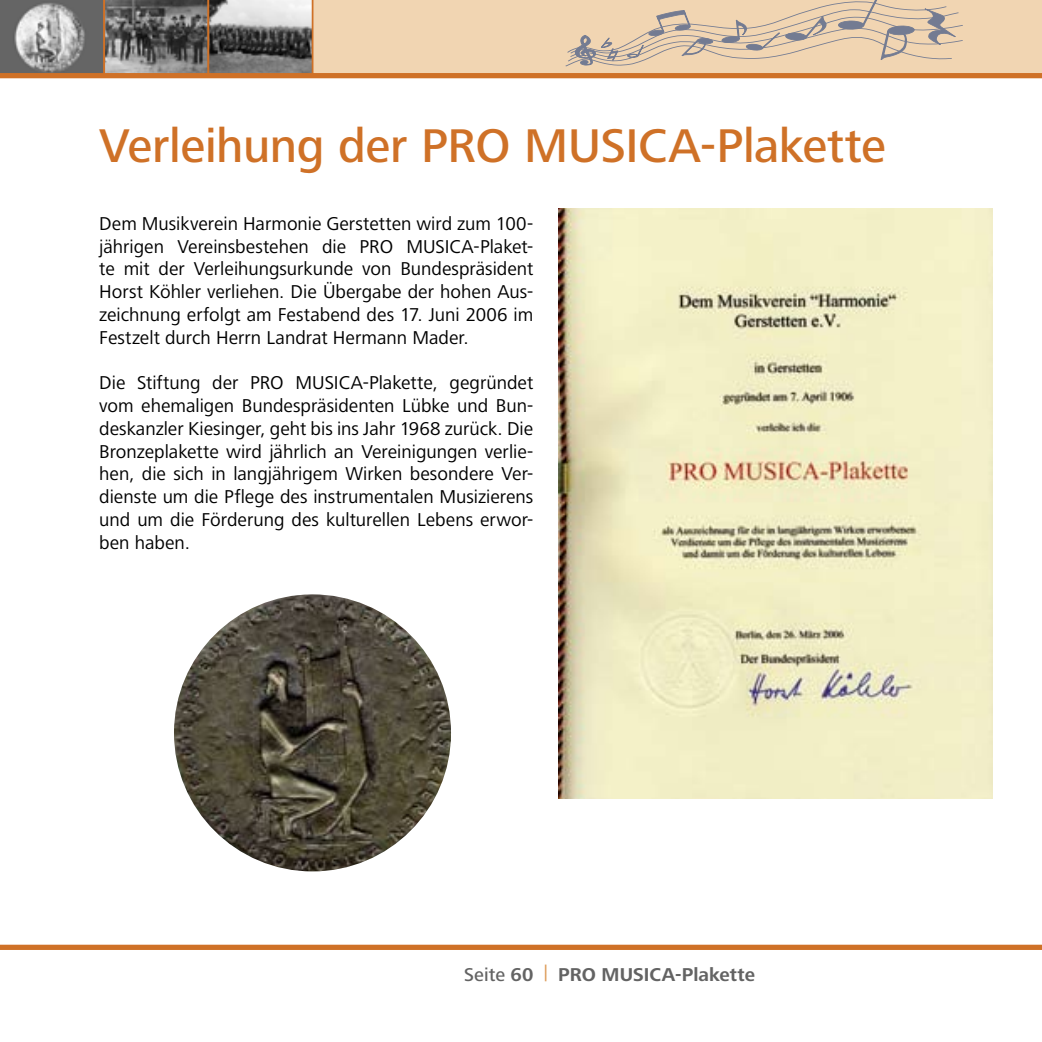
<style>
.page{position:relative;width:1042px;height:1042px;background:#fff}
.page>*{position:absolute;margin:0;border:0;box-sizing:border-box;transform-origin:0 0}
.Überschrift{font:500 49px "Frutiger Next LT";letter-spacing:-.01em;color:#cf7127}
.Einzug{font:19.25px/22.8px "Frutiger Next LT";color:#000;text-align:justify}
.Fußzeile_2__Absatztitel{font:700 19.25px "Frutiger Next LT";color:#636363}
.Fußzeile_1__Seite{font:500 19.25px "Frutiger Next LT";letter-spacing:.005em;color:#636363}
.t1{font:17.5px "Tahoma";color:#dd9d5b}
.s1{font-weight:700}
</style>
<div class="page">
<div style="left:313px;top:0;width:729px;height:76px;background:#f1d5b2"></div>
<svg style="left:0;top:0;width:313px;height:73px;background:#7f7e7c"></svg>
<div style="left:0;top:73px;width:1042px;height:5px;background:#cf7127"></div>
<div style="left:0;top:944px;width:1042px;height:6px;background:#cf7127"></div>
<svg style="left:565px;top:0;width:398px;height:67px"></svg>
<img style="left:558px;top:208px;width:434px;height:591px">
<img style="left:174px;top:594px;width:277px;height:277px;border-radius:50%">
<p class="Überschrift" style="left:99px;top:118px;width:788px">Verleihung der PRO MUSICA-Plakette</p>
<p class="Einzug" style="left:99px;top:212px;width:436px">Dem Musikverein Harmonie Gerstetten wird zum 100- jährigen Vereinsbestehen die PRO MUSICA-Plaket&shy;te mit der Verleihungsurkunde von Bundespräsident Horst Köhler verliehen. Die Übergabe der hohen Aus&shy;zeichnung erfolgt am Festabend des 17. Juni 2006 im Festzelt durch Herrn Landrat Hermann Mader.</p>
<p class="Einzug" style="left:99px;top:371px;width:436px">Die Stiftung der PRO MUSICA-Plakette, gegründet vom ehemaligen Bundespräsidenten Lübke und Bun&shy;deskanzler Kiesinger, geht bis ins Jahr 1968 zurück. Die Bronzeplakette wird jährlich an Vereinigungen verlie&shy;hen, die sich in langjährigem Wirken besondere Ver&shy;dienste um die Pflege des instrumentalen Musizierens und um die Förderung des kulturellen Lebens erwor&shy;ben haben.</p>
<p class="Fußzeile_1__Seite" style="left:464px;top:964px;width:71px">Seite <span class="s1">60</span></p>
<p class="t1" style="left:542px;top:960px;width:8px">|</p>
<p class="Fußzeile_2__Absatztitel" style="left:558px;top:963px;width:198px">PRO MUSICA-Plakette</p>
</div>
